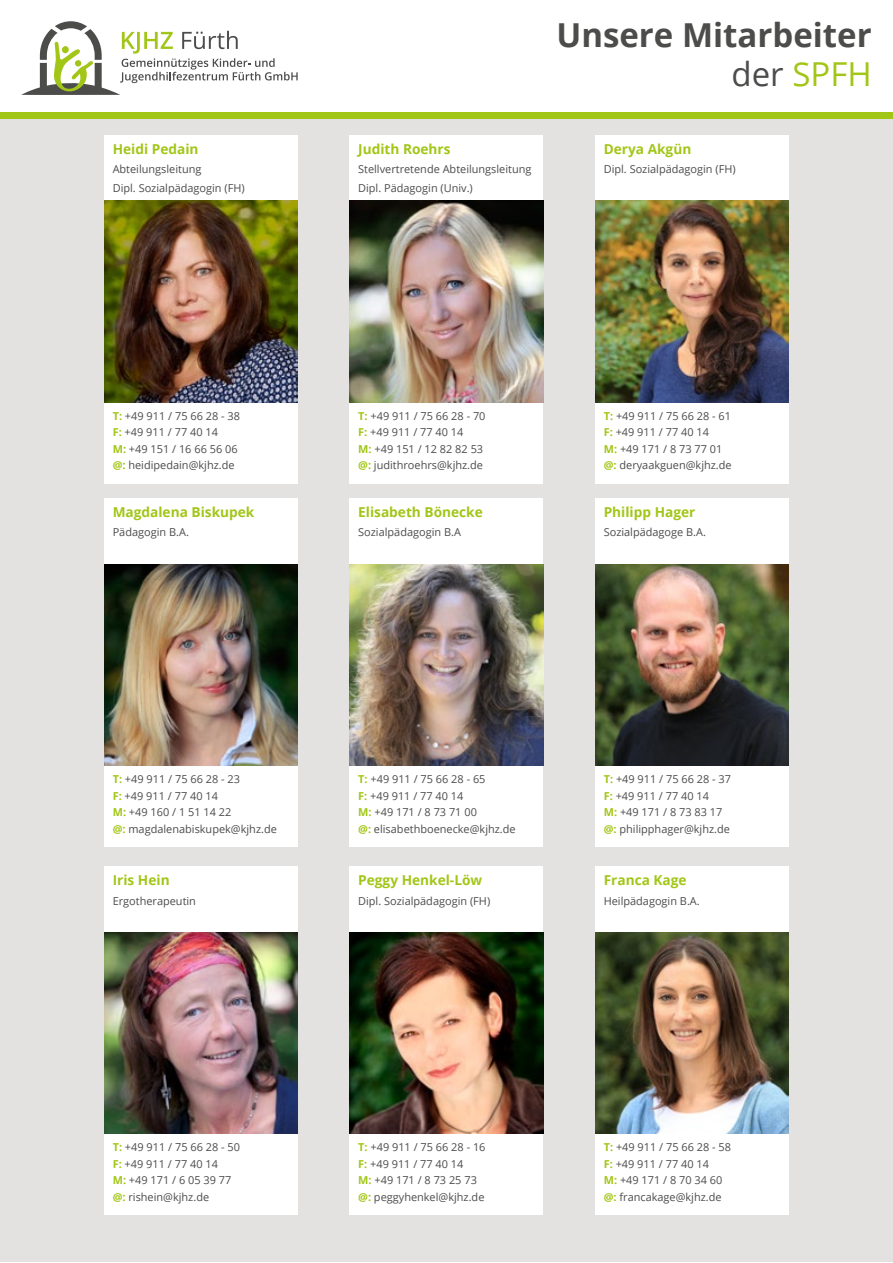
<style>
.page{position:relative;width:893px;height:1263px;background:#fff}
.page>*{position:absolute;margin:0;border:0;box-sizing:border-box;transform-origin:0 0}
.t1{font:700 33px/39.6px "Open Sans";color:#4c4c4b;text-align:right}
.t2{font:700 13.65px "Open Sans";color:#a2c617}
.t3{font:10.95px/16.4px "Open Sans";color:#4c4c4b}
.s1{font-weight:400}
.s2{font-weight:400;color:#a2c617}
.s3{font-weight:700;color:#a2c617}
</style>
<div class="page">
<div style="left:0;top:119px;width:893px;height:1143px;background:#e4e2e1"></div>
<svg style="left:21px;top:21px;width:277px;height:74px"></svg>
<div style="left:75px;top:60px;width:6px;height:7px;background:#a2c617;border-radius:50%"></div>
<div style="left:0;top:112px;width:893px;height:7px;background:#a2c617"></div>
<div style="left:104px;top:135px;width:194px;height:349px;background:#fff"></div>
<div style="left:350px;top:135px;width:193px;height:349px;background:#fff"></div>
<div style="left:595px;top:135px;width:194px;height:349px;background:#fff"></div>
<img style="left:104px;top:201px;width:194px;height:201px">
<img style="left:350px;top:201px;width:193px;height:201px">
<img style="left:595px;top:201px;width:194px;height:201px">
<div style="left:104px;top:498px;width:194px;height:349px;background:#fff"></div>
<img style="left:104px;top:564px;width:194px;height:202px">
<div style="left:350px;top:498px;width:193px;height:349px;background:#fff"></div>
<img style="left:350px;top:564px;width:193px;height:202px">
<div style="left:595px;top:498px;width:194px;height:349px;background:#fff"></div>
<img style="left:595px;top:564px;width:194px;height:202px">
<div style="left:104px;top:866px;width:194px;height:349px;background:#fff"></div>
<img style="left:104px;top:932px;width:194px;height:202px">
<div style="left:350px;top:866px;width:193px;height:349px;background:#fff"></div>
<img style="left:350px;top:932px;width:193px;height:202px">
<div style="left:595px;top:866px;width:194px;height:349px;background:#fff"></div>
<img style="left:595px;top:932px;width:194px;height:202px">
<p class="t2" style="left:113px;top:139px;width:87px">Heidi Pedain</p>
<p class="t3" style="left:113px;top:159px;width:134px;line-height:19.2px">Abteilungsleitung<br>Dipl. Sozialpädagogin (FH)</p>
<p class="t2" style="left:358px;top:139px;width:94px">Judith Roehrs</p>
<p class="t3" style="left:358px;top:159px;width:175px;line-height:19.2px">Stellvertretende Abteilungsleitung<br>Dipl. Pädagogin (Univ.)</p>
<h1 class="t1" style="left:556px;top:14px;width:317px">Unsere Mitarbeiter <span class="s1">der</span> <span class="s2">SPFH</span></h1>
<p class="t2" style="left:604px;top:139px;width:89px">Derya Akgün</p>
<p class="t3" style="left:604px;top:161px;width:134px">Dipl. Sozialpädagogin (FH)</p>
<p class="t3" style="left:113px;top:407px;width:129px"><span class="s3">T:</span> +49 911 / 75 66 28 - 38<br><span class="s3">F:</span> +49 911 / 77 40 14<br><span class="s3">M:</span> +49 151 / 16 66 56 06 <span class="s3">@:</span> heidipedain@kjhz.de</p>
<p class="t3" style="left:358px;top:407px;width:129px"><span class="s3">T:</span> +49 911 / 75 66 28 - 70<br><span class="s3">F:</span> +49 911 / 77 40 14<br><span class="s3">M:</span> +49 151 / 12 82 82 53 <span class="s3">@:</span> judithroehrs@kjhz.de</p>
<p class="t3" style="left:604px;top:407px;width:130px"><span class="s3">T:</span> +49 911 / 75 66 28 - 61<br><span class="s3">F:</span> +49 911 / 77 40 14<br><span class="s3">M:</span> +49 171 / 8 73 77 01 <span class="s3">@:</span> deryaakguen@kjhz.de</p>
<p class="t2" style="left:113px;top:503px;width:143px">Magdalena Biskupek</p>
<p class="t3" style="left:113px;top:524px;width:78px">Pädagogin B.A.</p>
<p class="t2" style="left:358px;top:503px;width:126px">Elisabeth Bönecke</p>
<p class="t3" style="left:358px;top:524px;width:104px">Sozialpädagogin B.A</p>
<p class="t2" style="left:604px;top:503px;width:93px">Philipp Hager</p>
<p class="t3" style="left:604px;top:524px;width:104px">Sozialpädagoge B.A.</p>
<p class="t3" style="left:113px;top:771px;width:166px"><span class="s3">T:</span> +49 911 / 75 66 28 - 23<br><span class="s3">F:</span> +49 911 / 77 40 14<br><span class="s3">M:</span> +49 160 / 1 51 14 22<br><span class="s3">@:</span> magdalenabiskupek@kjhz.de</p>
<p class="t2" style="left:113px;top:871px;width:58px">Iris Hein</p>
<p class="t3" style="left:113px;top:892px;width:85px">Ergotherapeutin</p>
<p class="t3" style="left:358px;top:771px;width:159px"><span class="s3">T:</span> +49 911 / 75 66 28 - 65<br><span class="s3">F:</span> +49 911 / 77 40 14<br><span class="s3">M:</span> +49 171 / 8 73 71 00<br><span class="s3">@:</span> elisabethboenecke@kjhz.de</p>
<p class="t2" style="left:358px;top:871px;width:126px">Peggy Henkel-Löw</p>
<p class="t3" style="left:358px;top:892px;width:134px">Dipl. Sozialpädagogin (FH)</p>
<p class="t3" style="left:604px;top:771px;width:129px"><span class="s3">T:</span> +49 911 / 75 66 28 - 37<br><span class="s3">F:</span> +49 911 / 77 40 14<br><span class="s3">M:</span> +49 171 / 8 73 83 17 <span class="s3">@:</span> philipphager@kjhz.de</p>
<p class="t2" style="left:604px;top:871px;width:84px">Franca Kage</p>
<p class="t3" style="left:604px;top:892px;width:98px">Heilpädagogin B.A.</p>
<p class="t3" style="left:113px;top:1139px;width:129px"><span class="s3">T:</span> +49 911 / 75 66 28 - 50<br><span class="s3">F:</span> +49 911 / 77 40 14<br><span class="s3">M:</span> +49 171 / 6 05 39 77 <span class="s3">@:</span> rishein@kjhz.de</p>
<p class="t3" style="left:358px;top:1139px;width:129px"><span class="s3">T:</span> +49 911 / 75 66 28 - 16<br><span class="s3">F:</span> +49 911 / 77 40 14<br><span class="s3">M:</span> +49 171 / 8 73 25 73 <span class="s3">@:</span> peggyhenkel@kjhz.de</p>
<p class="t3" style="left:604px;top:1139px;width:129px"><span class="s3">T:</span> +49 911 / 75 66 28 - 58<br><span class="s3">F:</span> +49 911 / 77 40 14<br><span class="s3">M:</span> +49 171 / 8 70 34 60 <span class="s3">@:</span> francakage@kjhz.de</p>
</div>
